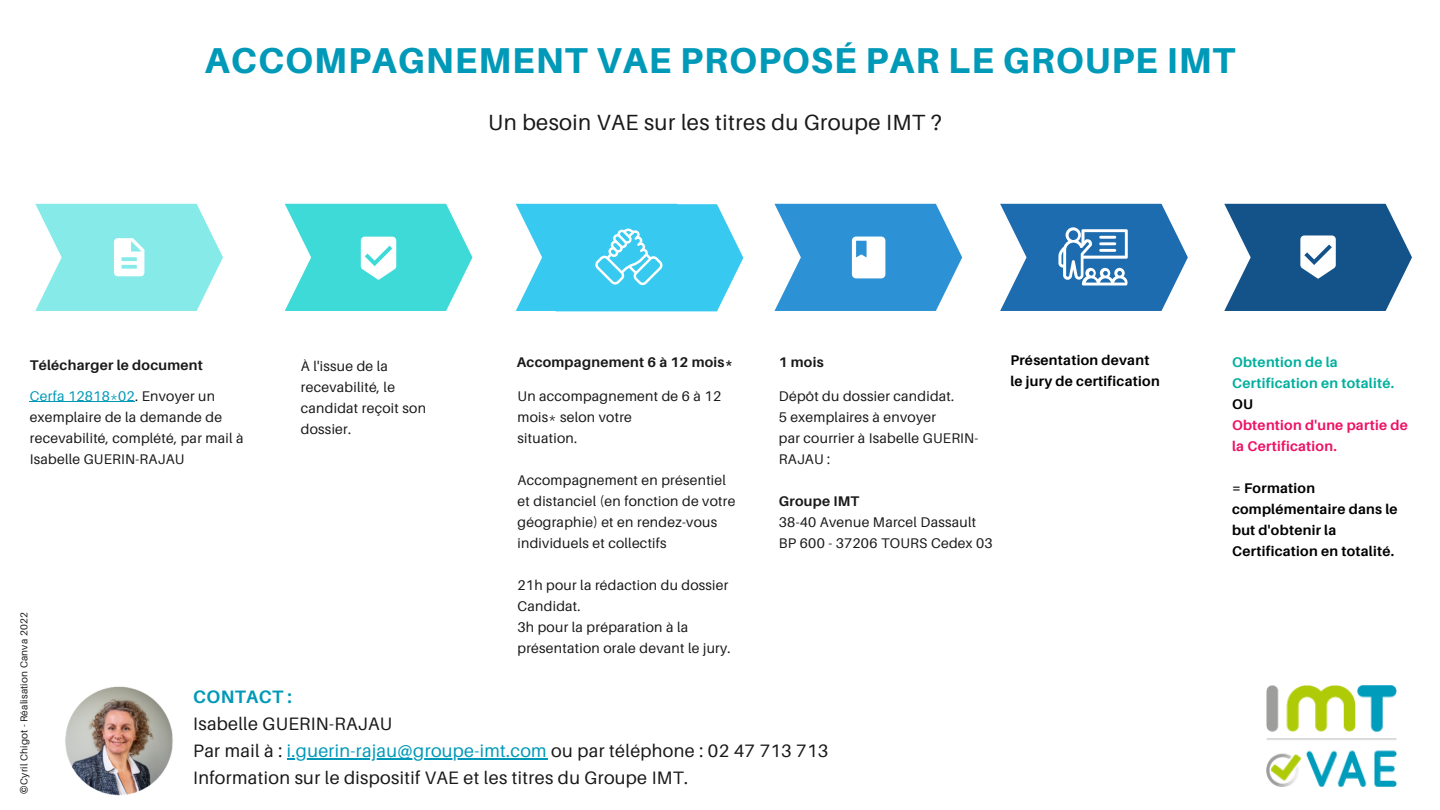
<style>
.page{position:relative;width:1440px;height:810px;background:#fff}
.page>*{position:absolute;margin:0;border:0;box-sizing:border-box;transform-origin:0 0}
.t1{font:800 36px "Aileron";letter-spacing:.03em;color:#0099b8}
.t2{font:22px "Aileron";letter-spacing:.02em;color:#191919}
.t3{font:18px/27px "Aileron";letter-spacing:.02em;color:#191919}
.t4{font:700 18px "Aileron";letter-spacing:.02em;color:#0099b8}
.t5{font:14px/21px "Aileron";letter-spacing:.02em;color:#191919}
.t6{font:700 14px/21px "Aileron";letter-spacing:.02em;color:#000}
.t7{font:700 14px "Aileron";letter-spacing:.02em;color:#191919}
.t8{font:700 14px/21px "Aileron";letter-spacing:.02em;color:#ed1164}
.t9{font:700 14px/21px "Aileron";letter-spacing:.02em;color:#00af9d}
.t10{font:10px "Aileron";letter-spacing:.02em;color:#191919}
.s1{color:#0099b8}
</style>
<div class="page">
<svg style="left:35px;top:204px;width:188px;height:107px"></svg>
<svg style="left:774px;top:204px;width:188px;height:107px"></svg>
<svg style="left:1224px;top:204px;width:188px;height:107px"></svg>
<img style="left:1266px;top:686px;width:131px;height:100px">
<img style="left:65px;top:686px;width:108px;height:110px">
<svg style="left:285px;top:204px;width:187px;height:107px"></svg>
<svg style="left:516px;top:204px;width:227px;height:107px"></svg>
<svg style="left:1000px;top:204px;width:188px;height:107px"></svg>
<hr style="left:1099px;top:236px;width:17px;height:3px;background:#fff">
<hr style="left:1099px;top:242px;width:17px;height:3px;background:#fff">
<hr style="left:1099px;top:249px;width:17px;height:3px;background:#fff">
<hr style="left:30px;top:401px;width:105px;height:1px;background:#0099b8">
<hr style="left:287px;top:758px;width:260px;height:2px;background:#0099b8">
<h1 class="t1" style="left:205px;top:38px;width:1032px">ACCOMPAGNEMENT VAE PROPOSÉ PAR LE GROUPE IMT</h1>
<h2 class="t2" style="left:488px;top:109px;width:455px">Un besoin VAE sur les titres du Groupe IMT ?</h2>
<p class="t7" style="left:517px;top:354px;width:218px">Accompagnement 6 à 12 mois*</p>
<p class="t7" style="left:779px;top:354px;width:46px">1 mois</p>
<p class="t7" style="left:30px;top:357px;width:175px">Télécharger le document</p>
<p class="t5" style="left:301px;top:356px;width:127px">À l'issue de la recevabilité, le candidat reçoit son dossier.</p>
<p class="t5" style="left:30px;top:385px;width:215px"><span class="s1">Cerfa 12818*02</span>. Envoyer un exemplaire de la demande de recevabilité, complété, par mail à<br>Isabelle GUERIN-RAJAU</p>
<p class="t5" style="left:518px;top:385px;width:205px">Un accompagnement de 6 à 12 mois* selon votre<br>situation.</p>
<p class="t5" style="left:518px;top:469px;width:219px">Accompagnement en présentiel et distanciel (en fonction de votre géographie) et en rendez-vous individuels et collectifs</p>
<p class="t5" style="left:518px;top:574px;width:215px">21h pour la rédaction du dossier<br>Candidat.<br>3h pour la préparation à la présentation orale devant le jury.</p>
<p class="t5" style="left:779px;top:385px;width:201px">Dépôt du dossier candidat.<br>5 exemplaires à envoyer<br>par courrier à Isabelle GUERIN-<br>RAJAU :</p>
<p class="t7" style="left:779px;top:492px;width:82px">Groupe IMT</p>
<p class="t5" style="left:779px;top:511px;width:215px">38-40 Avenue Marcel Dassault<br>BP 600 - 37206 TOURS Cedex 03</p>
<p class="t10" style="left:18px;top:794px;width:182px;rotate:-90deg">©Cyril Chigot - Réalisation Canva 2022</p>
<p class="t4" style="left:193px;top:685px;width:100px">CONTACT :</p>
<p class="t3" style="left:193px;top:709px;width:637px">Isabelle GUERIN-RAJAU<br>Par mail à : <span class="s1">i.guerin-rajau@groupe-imt.com</span> ou par téléphone : 02 47 713 713<br>Information sur le dispositif VAE et les titres du Groupe IMT.</p>
<p class="t6" style="left:1010px;top:350px;width:151px">Présentation devant le jury de certification</p>
<p class="t9" style="left:1232px;top:352px;width:164px">Obtention de la<br>Certification en totalité.</p>
<p class="t6" style="left:1232px;top:394px;width:22px">OU</p>
<p class="t8" style="left:1232px;top:415px;width:177px">Obtention d'une partie de la Certification.</p>
<p class="t6" style="left:1232px;top:478px;width:167px">= Formation complémentaire dans le but d'obtenir la<br>Certification en totalité.</p>
</div>
